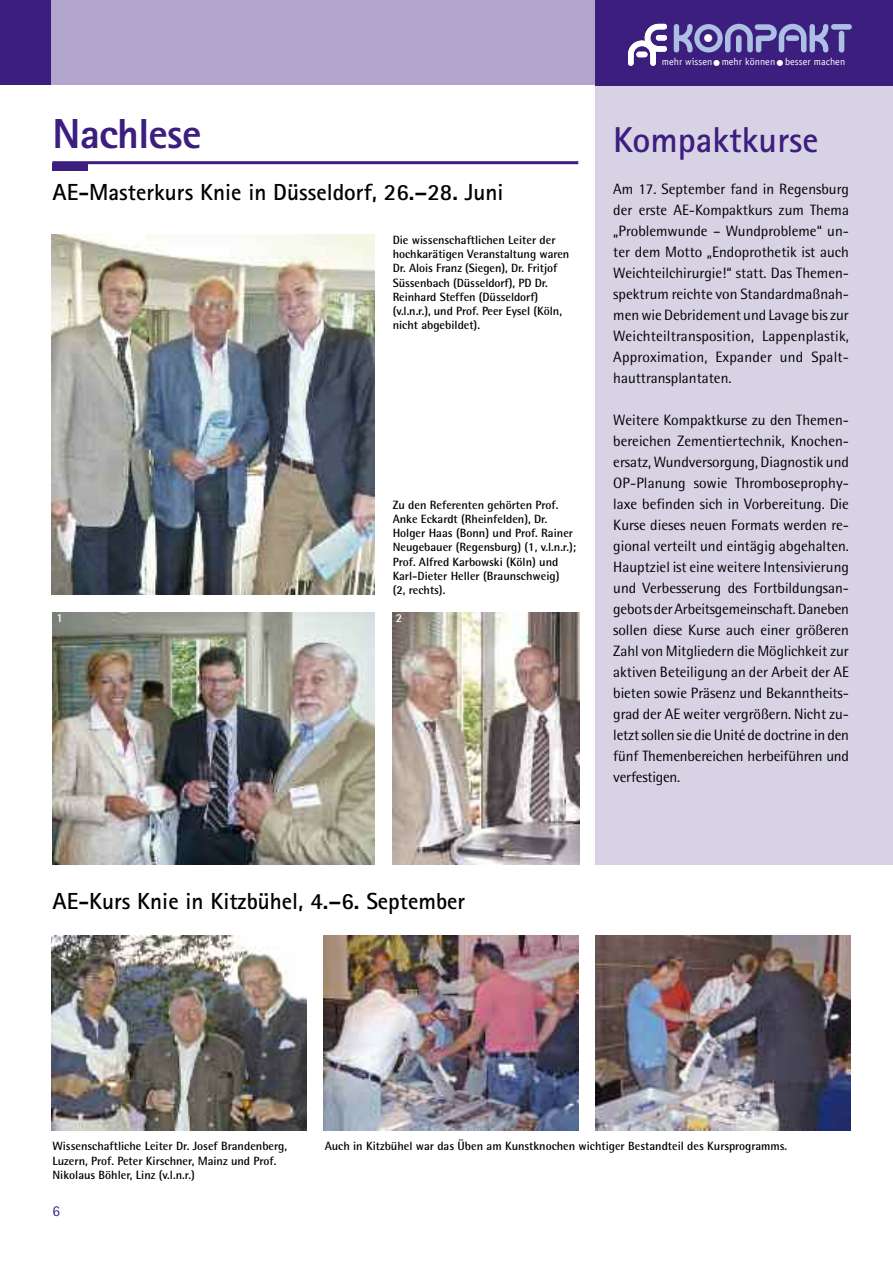
<style>
.page{position:relative;width:893px;height:1263px;background:#fff}
.page>*{position:absolute;margin:0;border:0;box-sizing:border-box;transform-origin:0 0}
.t1{font:800 42px "Rotis Sans Serif";letter-spacing:-.015em;color:#3c1e7e}
.t2{font:700 36px "Rotis Sans Serif";color:#3c1e7e}
.t3{font:700 23.25px "Rotis Sans Serif";color:#000}
.t4{font:22.05px "Officina Sans";color:#fff}
.t5{font:15px/21px "Rotis Semi Sans";letter-spacing:-.015em;color:#000;text-align:justify}
.t6{font:15px "Rotis Sans Serif";color:#3c1e7e}
.t7{font:700 12px/14.2px "Rotis Semi Sans";color:#000}
.t8{font:700 12px "Rotis Semi Sans";color:#fff}
.t9{font:10.05px "Officina Sans";color:#fff}
.s1{font-size:16.8px}
</style>
<div class="page">
<div style="left:0;top:0;width:893px;height:85px;background:#b1a5cb"></div>
<div style="left:0;top:0;width:51px;height:85px;background:#3c1e7e"></div>
<div style="left:595px;top:85px;width:298px;height:779px;background:#d8d2e5"></div>
<div style="left:595px;top:0;width:298px;height:85px;background:#3c1e7e"></div>
<div style="left:839px;top:31px;width:5px;height:22px;background:#adbfe2;border-radius:3px"></div>
<div style="left:831px;top:24px;width:21px;height:6px;background:#adbfe2;border-radius:3px"></div>
<svg style="left:628px;top:24px;width:200px;height:42px"></svg>
<div style="left:52px;top:163px;width:36px;height:7px;background:#3c1e7e"></div>
<hr style="left:52px;top:161px;width:526px;height:3px;background:#3c1e7e">
<img style="left:51px;top:935px;width:255px;height:195px">
<img style="left:323px;top:935px;width:255px;height:195px">
<img style="left:595px;top:935px;width:255px;height:195px">
<img style="left:51px;top:234px;width:323px;height:361px">
<img style="left:53px;top:612px;width:321px;height:252px">
<img style="left:393px;top:612px;width:187px;height:252px">
<h3 class="t4" style="left:703px;top:30px;width:12px">•</h3>
<h1 class="t1" style="left:53px;top:119px;width:151px">Nachlese</h1>
<h3 class="t3" style="left:53px;top:184px;width:453px">AE-Masterkurs Knie in Düsseldorf, 26.–28. Juni</h3>
<p class="t7" style="left:393px;top:234px;width:178px">Die wissenschaftlichen Leiter der hochkarätigen Veranstaltung waren Dr. Alois Franz (Siegen), Dr. Fritjof Süssenbach (Düsseldorf), PD Dr.<br>Reinhard Steffen (Düsseldorf) (v.l.n.r.), und Prof. Peer Eysel (Köln, nicht abgebildet).</p>
<p class="t7" style="left:393px;top:499px;width:185px">Zu den Referenten gehörten Prof.<br>Anke Eckardt (Rheinfelden), Dr.<br>Holger Haas (Bonn) und Prof. Rainer<br>Neugebauer (Regensburg) (1, v.l.n.r.);<br>Prof. Alfred Karbowski (Köln) und<br>Karl-Dieter Heller (Braunschweig)<br>(2, rechts).</p>
<p class="t8" style="left:57px;top:614px;width:8px">1</p>
<p class="t8" style="left:396px;top:614px;width:8px">2</p>
<p class="t9" style="left:662px;top:58px;width:185px">mehr wissen<span class="s1">•</span>mehr können<span class="s1">•</span>besser machen</p>
<h2 class="t2" style="left:613px;top:128px;width:207px">Kompaktkurse</h2>
<p class="t5" style="left:613px;top:180px;width:237px">Am 17. September fand in Regensburg der erste AE-Kompaktkurs zum Thema „Problemwunde – Wundprobleme“ un&shy;ter dem Motto „Endoprothetik ist auch Weichteilchirurgie!“ statt. Das Themen&shy;spektrum reichte von Standardmaßnah&shy;menwieDebridement und Lavage bis zur Weichteiltransposition, Lappenplastik, Approximation, Expander und Spalt&shy;hauttransplantaten.</p>
<p class="t5" style="left:613px;top:411px;width:237px">Weitere Kompaktkurse zu den Themen&shy;bereichen Zementiertechnik, Knochen&shy;ersatz, Wundversorgung, Diagnostik und OP-Planung sowie Thromboseprophy&shy;laxe befinden sich in Vorbereitung. Die Kurse dieses neuen Formats werden re&shy;gional verteilt und eintägig abgehalten.<br>Hauptziel ist eine weitere Intensivierung und Verbesserung des Fortbildungsan&shy;gebotsderArbeitsgemeinschaft.Daneben sollen diese Kurse auch einer größeren Zahl von Mitgliedern die Möglichkeit zur aktiven Beteiligung an der Arbeit der AE bieten sowie Präsenz und Bekanntheits&shy;grad der AE weiter vergrößern. Nicht zu&shy;letzt sollen sie die Unité de doctrine in den fünf Themenbereichen herbeiführen und verfestigen.</p>
<h3 class="t3" style="left:53px;top:893px;width:414px">AE-Kurs Knie in Kitzbühel, 4.–6. September</h3>
<p class="t7" style="left:53px;top:1140px;width:236px">Wissenschaftliche Leiter Dr. Josef Brandenberg,<br>Luzern, Prof. Peter Kirschner, Mainz und Prof.<br>Nikolaus Böhler, Linz (v.l.n.r.)</p>
<p class="t7" style="left:325px;top:1140px;width:464px">Auch in Kitzbühel war das Üben am Kunstknochen wichtiger Bestandteil des Kursprogramms.</p>
<p class="t6" style="left:53px;top:1206px;width:9px">6</p>
</div>
